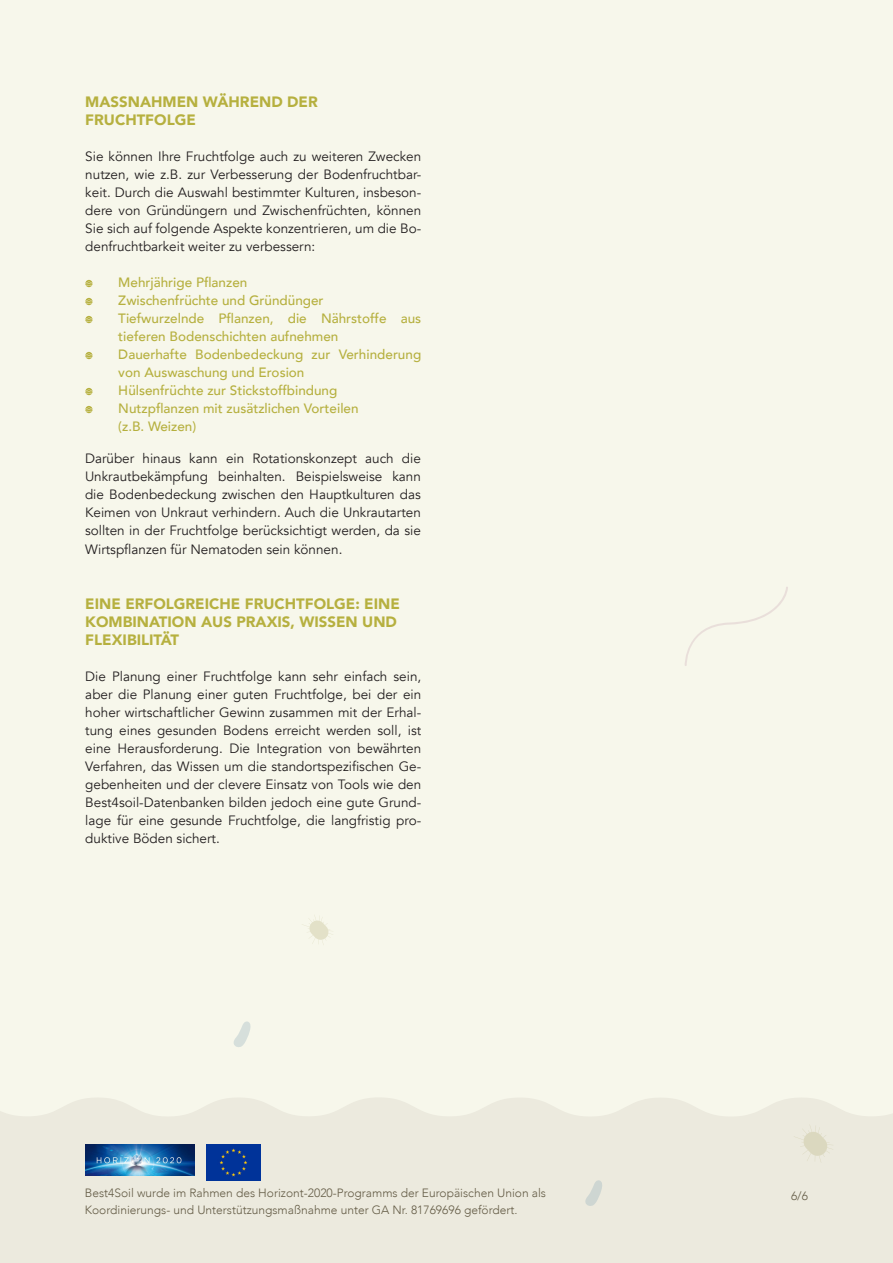
<style>
.page{position:relative;width:893px;height:1263px;background:#f7f7eb}
.page>*{position:absolute;margin:0;border:0;box-sizing:border-box;transform-origin:0 0}
.t1{font:900 15px/18px "Avenir";color:#b6b03f}
.t2{font:13.5px/18px "Avenir";color:#231f20;text-align:justify}
.t3{font:500 13.5px/18px "Avenir";color:#b6b03f}
.t4{font:300 12px "Avenir";color:#645c46}
</style>
<div class="page">
<div style="left:0;top:1098px;width:893px;height:165px;background:#eceade"></div>
<svg style="left:794px;top:1124px;width:39px;height:39px"></svg>
<svg style="left:685px;top:587px;width:103px;height:79px"></svg>
<svg style="left:585px;top:1180px;width:19px;height:27px"></svg>
<svg style="left:302px;top:915px;width:31px;height:30px"></svg>
<svg style="left:234px;top:1021px;width:17px;height:26px"></svg>
<img style="left:85px;top:1144px;width:109px;height:31px">
<img style="left:207px;top:1144px;width:53px;height:36px">
<svg style="left:85px;top:280px;width:8px;height:7px"></svg>
<svg style="left:85px;top:298px;width:8px;height:7px"></svg>
<svg style="left:85px;top:316px;width:8px;height:7px"></svg>
<svg style="left:85px;top:352px;width:8px;height:7px"></svg>
<svg style="left:85px;top:388px;width:8px;height:7px"></svg>
<svg style="left:85px;top:406px;width:8px;height:7px"></svg>
<p class="t1" style="left:85px;top:93px;width:234px">MASSNAHMEN WÄHREND DER<br>FRUCHTFOLGE</p>
<p class="t2" style="left:85px;top:148px;width:337px">Sie können Ihre Fruchtfolge auch zu weiteren Zwecken nutzen, wie z.B. zur Verbesserung der Bodenfruchtbar&shy;keit. Durch die Auswahl bestimmter Kulturen, insbeson&shy;dere von Gründüngern und Zwischenfrüchten, können Sie sich auf folgende Aspekte konzentrieren, um die Bo&shy;denfruchtbarkeit weiter zu verbessern:</p>
<p class="t3" style="left:118px;top:273px;width:131px">Mehrjährige Pflanzen</p>
<p class="t3" style="left:118px;top:291px;width:207px">Zwischenfrüchte und Gründünger</p>
<p class="t3" style="left:118px;top:309px;width:304px">Tiefwurzelnde Pflanzen, die Nährstoffe aus tieferen Bodenschichten aufnehmen</p>
<p class="t3" style="left:118px;top:345px;width:304px">Dauerhafte Bodenbedeckung zur Verhinderung von Auswaschung und Erosion</p>
<p class="t3" style="left:118px;top:381px;width:221px">Hülsenfrüchte zur Stickstoffbindung</p>
<p class="t3" style="left:118px;top:399px;width:242px">Nutzpflanzen mit zusätzlichen Vorteilen</p>
<p class="t3" style="left:118px;top:417px;width:79px">(z.B. Weizen)</p>
<p class="t2" style="left:85px;top:450px;width:337px">Darüber hinaus kann ein Rotationskonzept auch die Unkrautbekämpfung beinhalten. Beispielsweise kann die Bodenbedeckung zwischen den Hauptkulturen das Keimen von Unkraut verhindern. Auch die Unkrautarten sollten in der Fruchtfolge berücksichtigt werden, da sie Wirtspflanzen für Nematoden sein können.</p>
<p class="t1" style="left:85px;top:594px;width:316px">EINE ERFOLGREICHE FRUCHTFOLGE: EINE<br>KOMBINATION AUS PRAXIS, WISSEN UND<br>FLEXIBILITÄT</p>
<p class="t2" style="left:85px;top:668px;width:337px">Die Planung einer Fruchtfolge kann sehr einfach sein, aber die Planung einer guten Fruchtfolge, bei der ein hoher wirtschaftlicher Gewinn zusammen mit der Erhal&shy;tung eines gesunden Bodens erreicht werden soll, ist eine Herausforderung. Die Integration von bewährten Verfahren, das Wissen um die standortspezifischen Ge&shy;gebenheiten und der clevere Einsatz von Tools wie den Best4soil-Datenbanken bilden jedoch eine gute Grund&shy;lage für eine gesunde Fruchtfolge, die langfristig pro&shy;duktive Böden sichert.</p>
<p class="t4" style="left:85px;top:1186px;width:463px">Best4Soil wurde im Rahmen des Horizont-2020-Programms der Europäischen Union als</p>
<p class="t4" style="left:85px;top:1202px;width:434px">Koordinierungs- und Unterstützungsmaßnahme unter GA Nr. 81769696 gefördert.</p>
<p class="t4" style="left:791px;top:1189px;width:18px">6/6</p>
</div>
